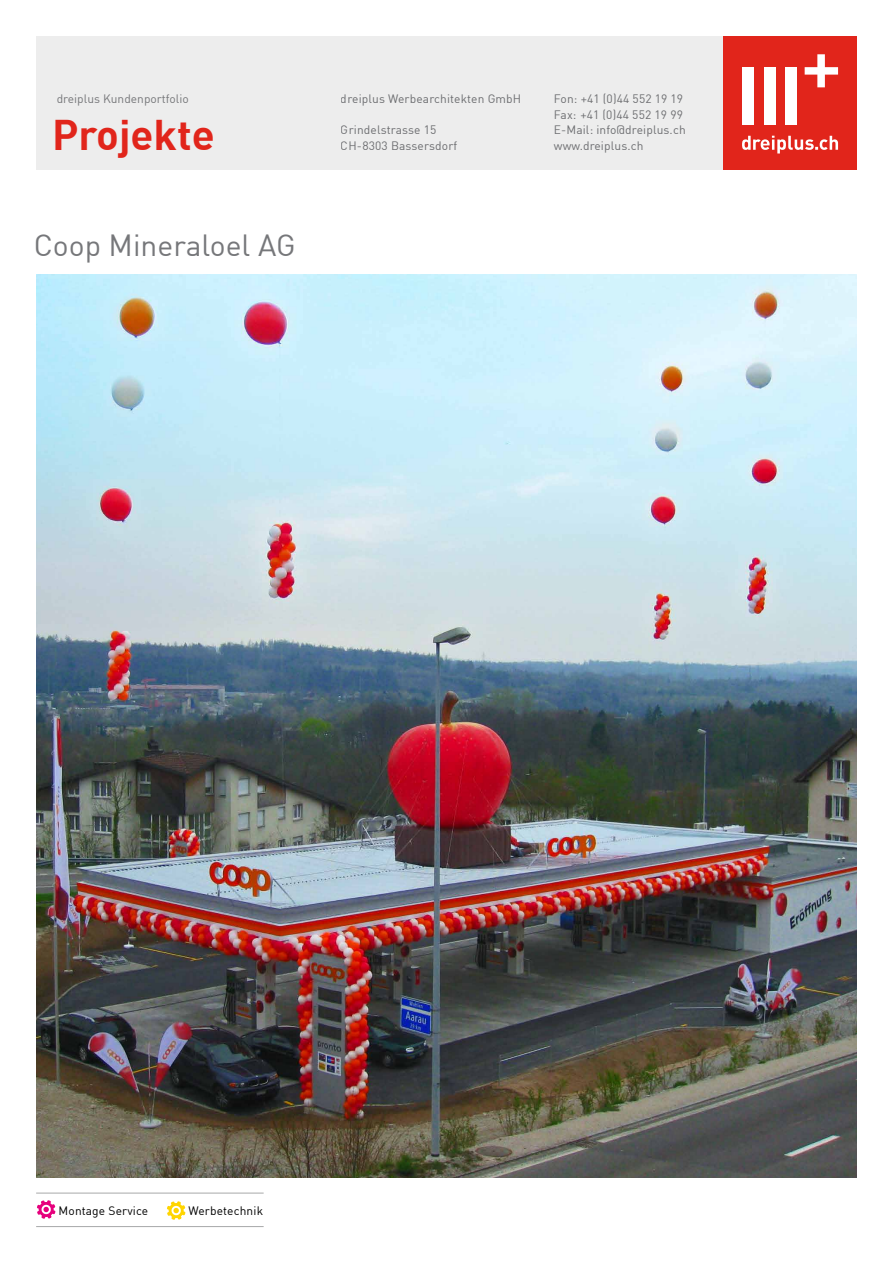
<style>
.page{position:relative;width:893px;height:1263px;background:#fff}
.page>*{position:absolute;margin:0;border:0;box-sizing:border-box;transform-origin:0 0}
.t1{font:700 42px "DIN";color:#e1251b}
.t2{font:30px "DIN";color:#76777a}
.t3{font:12px/15.8px "DIN";letter-spacing:.01em;color:#76777a}
.t4{font:12px "DIN";letter-spacing:.01em;color:#000}
</style>
<div class="page">
<img style="left:36px;top:275px;width:821px;height:903px">
<div style="left:36px;top:36px;width:821px;height:134px;background:#ededed"></div>
<div style="left:723px;top:36px;width:134px;height:134px;background:#e1251b"></div>
<div style="left:742px;top:67px;width:12px;height:58px;background:#fff"></div>
<div style="left:764px;top:67px;width:11px;height:58px;background:#fff"></div>
<div style="left:786px;top:67px;width:11px;height:58px;background:#fff"></div>
<svg style="left:805px;top:54px;width:33px;height:33px"></svg>
<svg style="left:742px;top:136px;width:96px;height:17px"></svg>
<svg style="left:37px;top:1200px;width:19px;height:19px"></svg>
<svg style="left:167px;top:1201px;width:19px;height:19px"></svg>
<hr style="left:36px;top:1226px;width:228px;height:1px;background:#a7a8a9">
<hr style="left:36px;top:1193px;width:228px;height:1px;background:#a7a8a9">
<p class="t3" style="left:57px;top:90px;width:134px">dreiplus Kundenportfolio</p>
<h1 class="t1" style="left:52px;top:107px;width:164px">Projekte</h1>
<h2 class="t2" style="left:34px;top:227px;width:263px">Coop Mineraloel AG</h2>
<p class="t3" style="left:341px;top:90px;width:182px">dreiplus Werbearchitekten GmbH</p>
<p class="t3" style="left:341px;top:122px;width:118px">Grindelstrasse 15<br>CH-8303 Bassersdorf</p>
<p class="t3" style="left:554px;top:90px;width:133px">Fon: +41 (0)44 552 19 19<br>Fax: +41 (0)44 552 19 99<br>E-Mail: info@dreiplus.ch www.dreiplus.ch</p>
<p class="t4" style="left:59px;top:1203px;width:91px">Montage Service</p>
<p class="t4" style="left:189px;top:1203px;width:76px">Werbetechnik</p>
</div>
